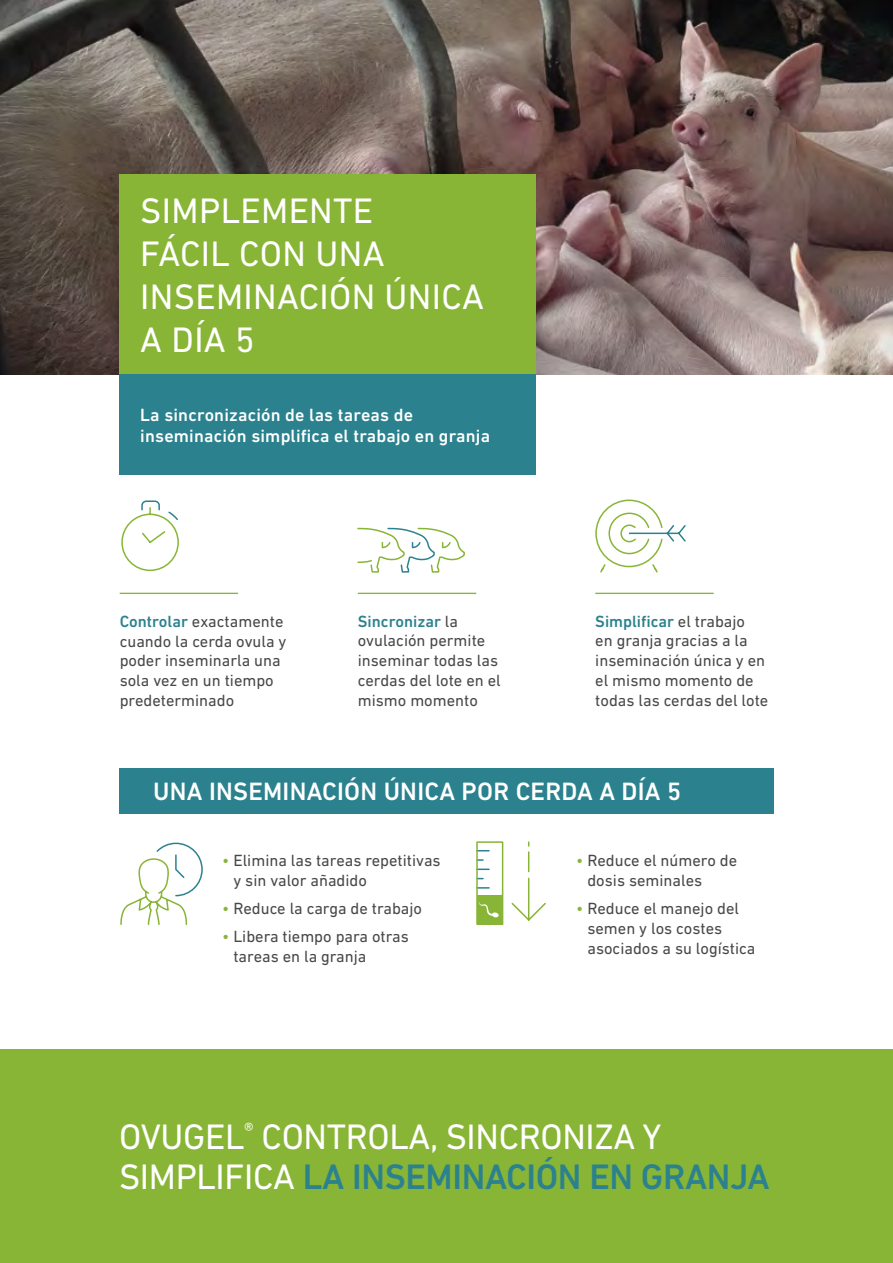
<style>
.page{position:relative;width:893px;height:1263px;background:#fff}
.page>*{position:absolute;margin:0;border:0;box-sizing:border-box;transform-origin:0 0}
.t1{font:36px/40.5px "DIN Next LT Pro";letter-spacing:-.01em;color:#fff}
.t2{font:36px/43.2px "DIN Next LT Pro";letter-spacing:.01em;color:#fff}
.t3{font:500 25.5px "DIN Next LT Pro";letter-spacing:.01em;color:#fff}
.t4{font:500 18px/21px "DIN Next LT Pro";letter-spacing:.01em;color:#fff}
.t5{font:16.5px/19.8px "DIN Next LT Pro";color:#484848}
.s1{font-weight:500;color:#2b828e}
.s2{color:#88b536}
</style>
<div class="page">
<div style="left:0;top:1049px;width:893px;height:214px;background:#88b536"></div>
<hr style="left:120px;top:593px;width:118px;height:1px;background:#88b536">
<hr style="left:358px;top:593px;width:118px;height:1px;background:#88b536">
<hr style="left:595px;top:593px;width:119px;height:1px;background:#88b536">
<img style="left:0;top:0;width:893px;height:374px">
<div style="left:119px;top:174px;width:417px;height:200px;background:#88b536"></div>
<div style="left:119px;top:374px;width:417px;height:101px;background:#2b828e"></div>
<svg style="left:120px;top:842px;width:83px;height:83px"></svg>
<svg style="left:595px;top:499px;width:91px;height:74px"></svg>
<svg style="left:357px;top:527px;width:108px;height:46px"></svg>
<svg style="left:479px;top:868px;width:10px;height:2px"></svg>
<svg style="left:479px;top:887px;width:10px;height:2px"></svg>
<div style="left:477px;top:895px;width:26px;height:29px;background:#88b536"></div>
<svg style="left:511px;top:841px;width:35px;height:80px"></svg>
<div style="left:476px;top:841px;width:27px;height:84px;border:2px solid #88b536"></div>
<svg style="left:121px;top:500px;width:58px;height:72px"></svg>
<svg style="left:479px;top:902px;width:20px;height:15px"></svg>
<div style="left:119px;top:768px;width:654px;height:45px;background:#2b828e"></div>
<h1 class="t2" style="left:140px;top:189px;width:345px">SIMPLEMENTE<br>FÁCIL CON UNA<br>INSEMINACIÓN ÚNICA<br>A DÍA 5</h1>
<p class="t4" style="left:140px;top:404px;width:351px">La sincronización de las tareas de inseminación simplifica el trabajo en granja</p>
<p class="t5" style="left:120px;top:611px;width:168px"><span class="s1">Controlar</span> exactamente cuando la cerda ovula y poder inseminarla una sola vez en un tiempo predeterminado</p>
<p class="t5" style="left:358px;top:611px;width:144px"><span class="s1">Sincronizar</span> la ovulación permite inseminar todas las cerdas del lote en el mismo momento</p>
<p class="t5" style="left:595px;top:611px;width:174px"><span class="s1">Simplificar</span> el trabajo<br>en granja gracias a la inseminación única y en el mismo momento de todas las cerdas del lote</p>
<h2 class="t3" style="left:153px;top:777px;width:530px">UNA INSEMINACIÓN ÚNICA POR CERDA A DÍA 5</h2>
<p class="t5" style="left:233px;top:850px;width:209px;text-indent:-11px"><span class="s2">•</span> Elimina las tareas repetitivas y sin valor añadido</p>
<p class="t5" style="left:222px;top:898px;width:201px"><span class="s2">•</span> Reduce la carga de trabajo</p>
<p class="t5" style="left:233px;top:926px;width:177px;text-indent:-11px"><span class="s2">•</span> Libera tiempo para otras tareas en la granja</p>
<p class="t5" style="left:587px;top:850px;width:151px;text-indent:-11px"><span class="s2">•</span> Reduce el número de dosis seminales</p>
<p class="t5" style="left:587px;top:898px;width:169px;text-indent:-11px"><span class="s2">•</span> Reduce el manejo del semen y los costes asociados a su logística</p>
<h1 class="t1" style="left:119px;top:1116px;width:652px">OVUGEL<sup>®</sup> CONTROLA, SINCRONIZA Y<br>SIMPLIFICA <span class="s1">LA INSEMINACIÓN EN GRANJA</span></h1>
</div>
